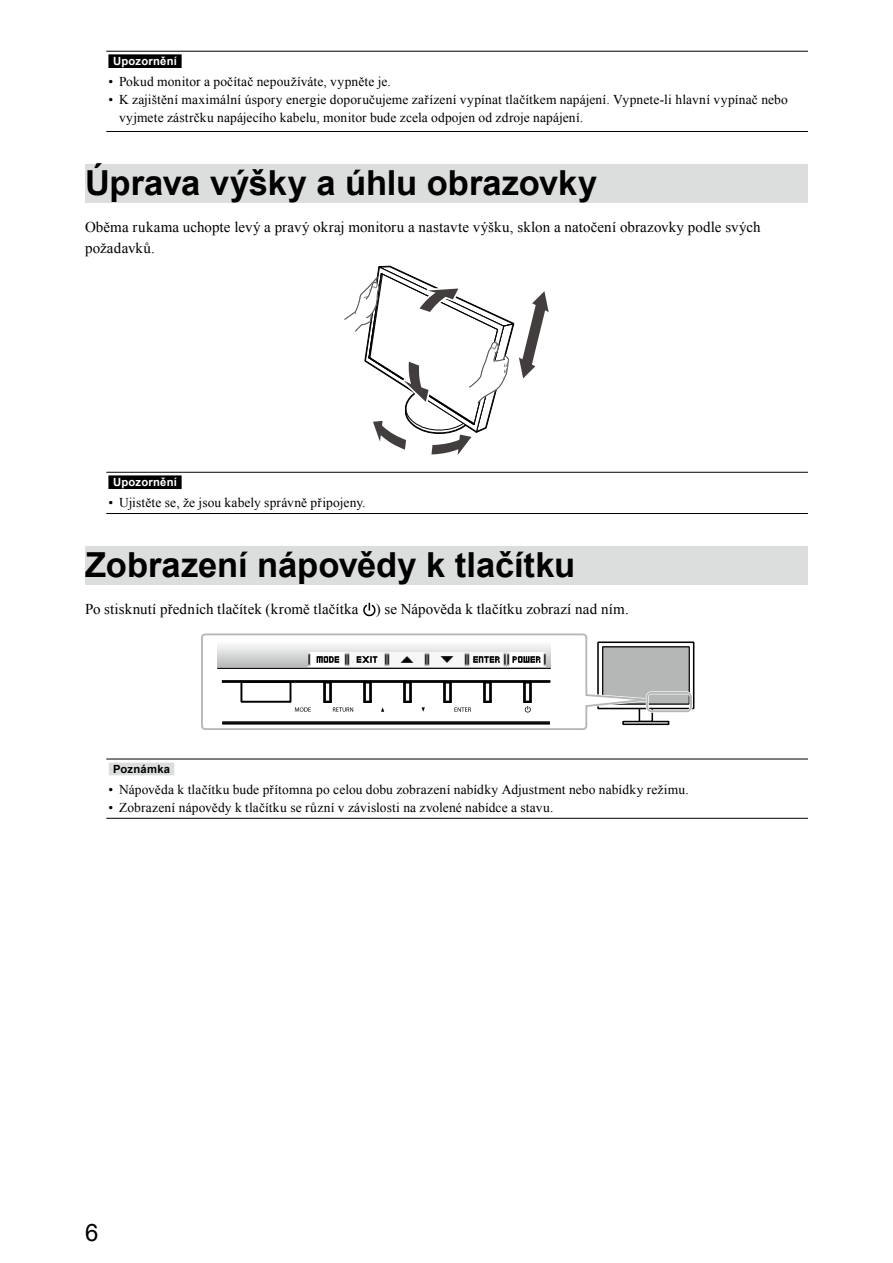
<style>
.page{position:relative;width:893px;height:1263px;background:#fff}
.page>*{position:absolute;margin:0;border:0;box-sizing:border-box;transform-origin:0 0}
.t1{font:700 34.5px "Arial";letter-spacing:-.005em;color:#000}
.t2{font:24px "Arial";color:#000}
.t3{font:15px/21px "Times New Roman";letter-spacing:.01em;color:#000}
.t4{font:13.5px/18px "Times New Roman";letter-spacing:.01em;color:#000}
.t5{font:700 11.25px "Arial";letter-spacing:.02em;color:#fff}
.t6{font:700 11.25px "Arial";letter-spacing:.02em;color:#000}
</style>
<div class="page">
<div style="left:85px;top:164px;width:723px;height:39px;background:#dcdddd"></div>
<div style="left:85px;top:546px;width:723px;height:39px;background:#dcdddd"></div>
<hr style="left:106px;top:51px;width:702px;height:1px;background:#000">
<hr style="left:106px;top:131px;width:702px;height:1px;background:#000">
<div style="left:108px;top:54px;width:74px;height:14px;background:#000"></div>
<svg style="left:344px;top:266px;width:205px;height:189px"></svg>
<hr style="left:106px;top:472px;width:702px;height:1px;background:#000">
<hr style="left:106px;top:513px;width:702px;height:1px;background:#000">
<div style="left:108px;top:475px;width:74px;height:14px;background:#000"></div>
<svg style="left:363px;top:603px;width:13px;height:13px"></svg>
<div style="left:639px;top:702px;width:14px;height:20px;border:2px solid #000"></div>
<div style="left:622px;top:721px;width:47px;height:4px;border:2px solid #000"></div>
<svg style="left:598px;top:642px;width:96px;height:66px"></svg>
<div style="left:597px;top:641px;width:97px;height:68px;border:2px solid #000"></div>
<div style="left:603px;top:647px;width:86px;height:57px;background:#b5b6b6"></div>
<div style="left:602px;top:646px;width:87px;height:58px;border:1px solid #000"></div>
<div style="left:646px;top:691px;width:47px;height:22px;border:3px solid #fff;border-radius:4px"></div>
<div style="left:646px;top:692px;width:46px;height:20px;border:2px solid #b5b6b6;border-radius:4px"></div>
<svg style="left:201px;top:633px;width:447px;height:97px"></svg>
<svg style="left:217px;top:640px;width:334px;height:28px"></svg>
<img style="left:309px;top:653px;width:236px;height:14px">
<hr style="left:217px;top:668px;width:334px;height:1px;background:#000">
<hr style="left:106px;top:759px;width:702px;height:1px;background:#000">
<hr style="left:106px;top:818px;width:702px;height:1px;background:#000">
<div style="left:109px;top:763px;width:65px;height:12px;background:#dcdddd"></div>
<p class="t5" style="left:113px;top:54px;width:65px">Upozornění</p>
<p class="t4" style="left:108px;top:72px;width:284px">• Pokud monitor a počítač nepoužíváte, vypněte je.</p>
<p class="t4" style="left:119px;top:90px;width:670px;text-indent:-11px">• K zajištění maximální úspory energie doporučujeme zařízení vypínat tlačítkem napájení. Vypnete-li hlavní vypínač nebo vyjmete zástrčku napájecího kabelu, monitor bude zcela odpojen od zdroje napájení.</p>
<h1 class="t1" style="left:85px;top:160px;width:514px">Úprava výšky a úhlu obrazovky</h1>
<p class="t3" style="left:85px;top:216px;width:677px">Oběma rukama uchopte levý a pravý okraj monitoru a nastavte výšku, sklon a natočení obrazovky podle svých požadavků.</p>
<p class="t5" style="left:113px;top:475px;width:65px">Upozornění</p>
<p class="t4" style="left:108px;top:493px;width:259px">• Ujistěte se, že jsou kabely správně připojeny.</p>
<h1 class="t1" style="left:85px;top:542px;width:492px">Zobrazení nápovědy k tlačítku</h1>
<p class="t3" style="left:85px;top:598px;width:545px">Po stisknutí předních tlačítek (kromě tlačítka ) se Nápověda k tlačítku zobrazí nad ním.</p>
<p class="t6" style="left:113px;top:761px;width:58px">Poznámka</p>
<p class="t4" style="left:108px;top:780px;width:582px">• Nápověda k tlačítku bude přítomna po celou dobu zobrazení nabídky Adjustment nebo nabídky režimu.</p>
<p class="t4" style="left:108px;top:798px;width:446px">• Zobrazení nápovědy k tlačítku se různí v závislosti na zvolené nabídce a stavu.</p>
<h2 class="t2" style="left:85px;top:1217px;width:15px">6</h2>
</div>
